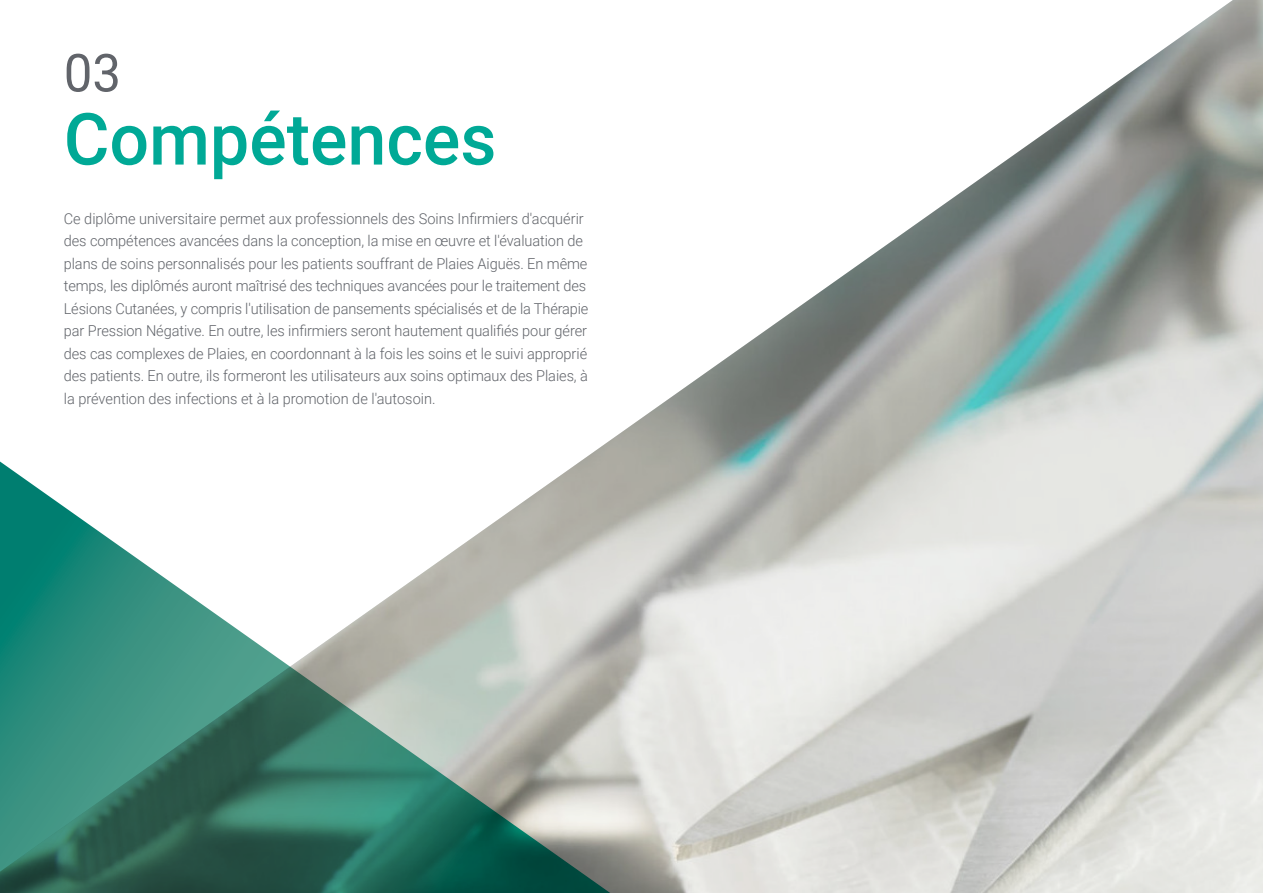
<style>
.page{position:relative;width:1263px;height:893px;background:#fff}
.page>*{position:absolute;margin:0;border:0;box-sizing:border-box;transform-origin:0 0}
.t1{font:500 72px "Roboto";color:#00a996}
.t2{font:52.5px "Roboto";color:#61646a}
.t3{font:300 15px/22.5px "Roboto";letter-spacing:-.005em;color:#61646a}
</style>
<div class="page">
<img style="left:602px;top:0;width:661px;height:893px">
<svg style="left:0;top:446px;width:640px;height:447px"></svg>
<h2 class="t2" style="left:64px;top:36px;width:59px">03</h2>
<h1 class="t1" style="left:64px;top:89px;width:434px">Compétences</h1>
<p class="t3" style="left:64px;top:207px;width:526px">Ce diplôme universitaire permet aux professionnels des Soins Infirmiers d'acquérir des compétences avancées dans la conception, la mise en œuvre et l'évaluation de plans de soins personnalisés pour les patients souffrant de Plaies Aiguës. En même temps, les diplômés auront maîtrisé des techniques avancées pour le traitement des Lésions Cutanées, y compris l'utilisation de pansements spécialisés et de la Thérapie par Pression Négative. En outre, les infirmiers seront hautement qualifiés pour gérer des cas complexes de Plaies, en coordonnant à la fois les soins et le suivi approprié des patients. En outre, ils formeront les utilisateurs aux soins optimaux des Plaies, à la prévention des infections et à la promotion de l'autosoin.</p>
</div>
